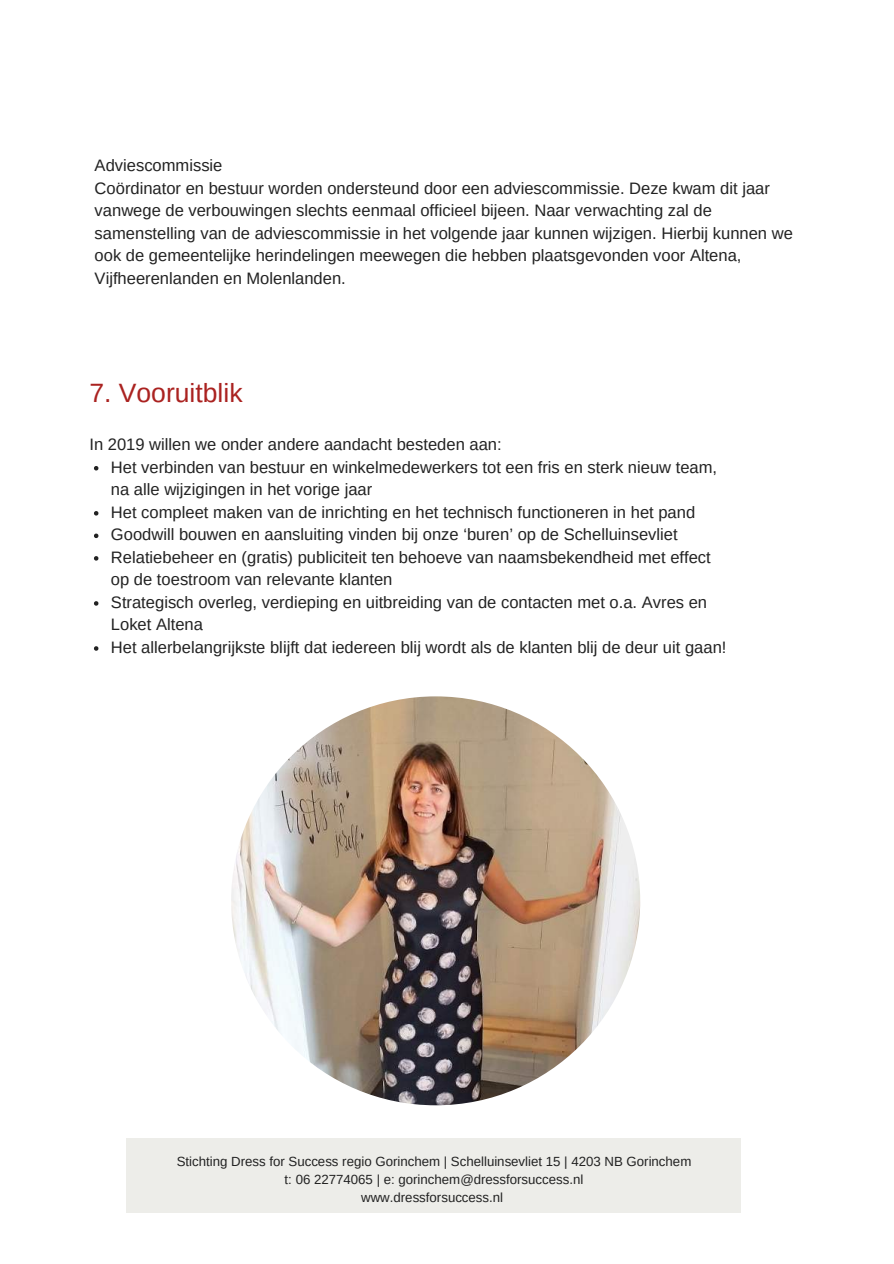
<style>
.page{position:relative;width:894px;height:1264px;background:#fff}
.page>*{position:absolute;margin:0;border:0;box-sizing:border-box;transform-origin:0 0}
.t1{font:26.55px "Arimo";color:#aa2220}
.t2{font:16.5px/22.5px "Arimo";color:#222}
.t3{font:13.2px/18px "Arimo";color:#222;text-align:center}
</style>
<div class="page">
<svg style="left:94px;top:466px;width:4px;height:4px"></svg>
<svg style="left:94px;top:511px;width:4px;height:4px"></svg>
<svg style="left:94px;top:533px;width:4px;height:5px"></svg>
<svg style="left:94px;top:556px;width:4px;height:4px"></svg>
<svg style="left:94px;top:601px;width:4px;height:4px"></svg>
<svg style="left:94px;top:646px;width:4px;height:4px"></svg>
<div style="left:127px;top:1138px;width:613px;height:74px;background:#edede9"></div>
<img style="left:231px;top:696px;width:409px;height:409px;border-radius:50%">
<p class="t2" style="left:95px;top:154px;width:699px">Adviescommissie<br>Coördinator en bestuur worden ondersteund door een adviescommissie. Deze kwam dit jaar vanwege de verbouwingen slechts eenmaal officieel bijeen. Naar verwachting zal de samenstelling van de adviescommissie in het volgende jaar kunnen wijzigen. Hierbij kunnen we ook de gemeentelijke herindelingen meewegen die hebben plaatsgevonden voor Altena, Vijfheerenlanden en Molenlanden.</p>
<h1 class="t1" style="left:89px;top:378px;width:155px">7. Vooruitblik</h1>
<p class="t2" style="left:111px;top:433px;width:616px;text-indent:-22px">In 2019 willen we onder andere aandacht besteden aan:<br>Het verbinden van bestuur en winkelmedewerkers tot een fris en sterk nieuw team, na alle wijzigingen in het vorige jaar<br>Het compleet maken van de inrichting en het technisch functioneren in het pand Goodwill bouwen en aansluiting vinden bij onze ‘buren’ op de Schelluinsevliet Relatiebeheer en (gratis) publiciteit ten behoeve van naamsbekendheid met effect op de toestroom van relevante klanten<br>Strategisch overleg, verdieping en uitbreiding van de contacten met o.a. Avres en Loket Altena<br>Het allerbelangrijkste blijft dat iedereen blij wordt als de klanten blij de deur uit gaan!</p>
<p class="t3" style="left:177px;top:1152px;width:516px">Stichting Dress for Success regio Gorinchem | Schelluinsevliet 15 | 4203 NB Gorinchem t: 06 22774065 | e: gorinchem@dressforsuccess.nl<br>www.dressforsuccess.nl</p>
</div>
